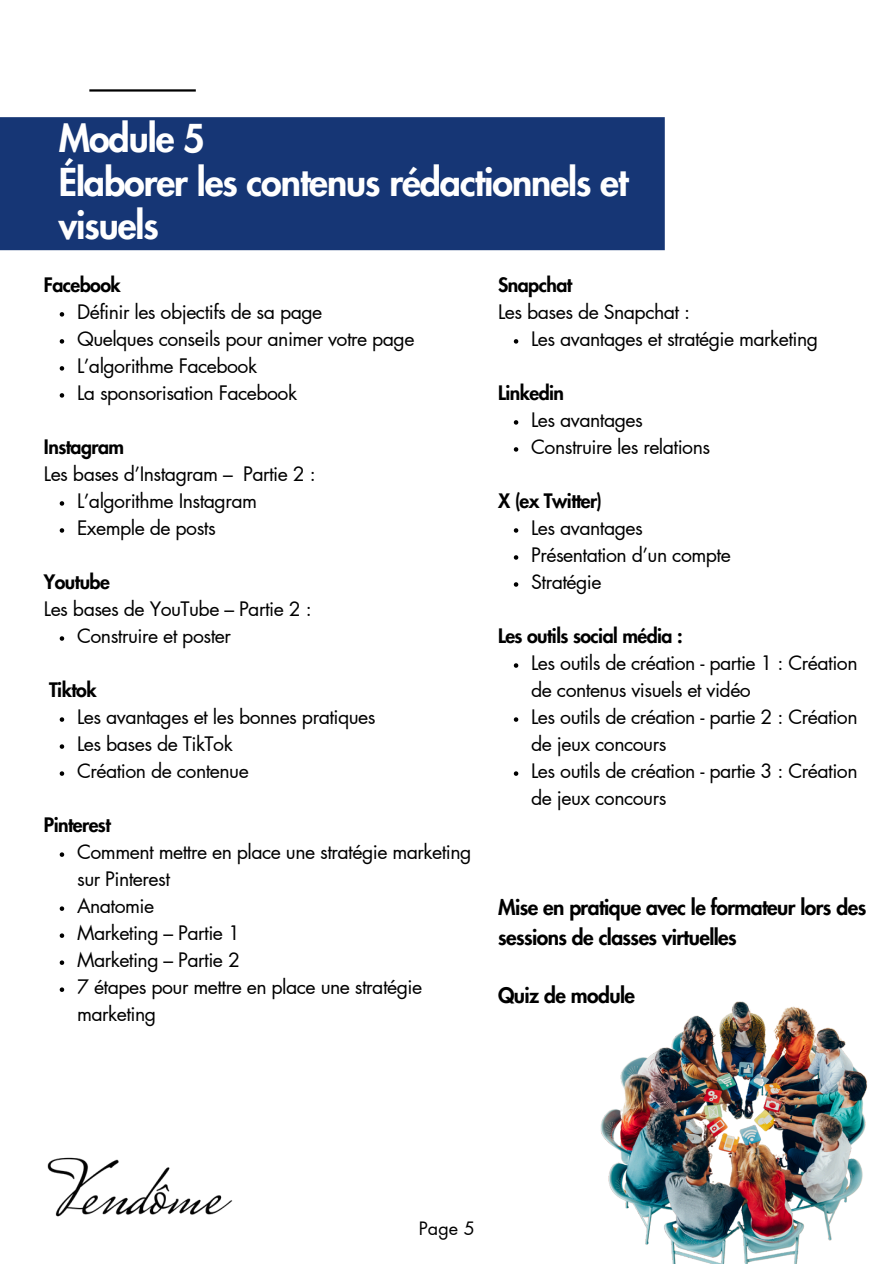
<style>
.page{position:relative;width:894px;height:1264px;background:#fff}
.page>*{position:absolute;margin:0;border:0;box-sizing:border-box;transform-origin:0 0}
.t1{font:800 37.5px/43.8px "Futura LT Pro";letter-spacing:-.03em;color:#fff}
.t2{font:800 21px/29.2px "Futura LT Pro";letter-spacing:-.03em;color:#000}
.t3{font:19.5px/27px "Futura LT Pro";letter-spacing:-.03em;color:#000}
.t4{font:800 19.5px "Futura LT Pro";letter-spacing:-.03em;color:#000}
.t5{font:18px "Futura LT Pro";color:#000}
.s1{font-weight:800}
</style>
<div class="page">
<hr style="left:89px;top:89px;width:107px;height:3px;background:#000">
<img style="left:47px;top:1157px;width:186px;height:60px">
<img style="left:600px;top:1001px;width:267px;height:262px">
<div style="left:0;top:117px;width:664px;height:133px;background:#163675"></div>
<svg style="left:60px;top:312px;width:4px;height:4px"></svg>
<svg style="left:60px;top:339px;width:4px;height:4px"></svg>
<svg style="left:60px;top:366px;width:4px;height:4px"></svg>
<svg style="left:60px;top:393px;width:4px;height:4px"></svg>
<svg style="left:60px;top:501px;width:4px;height:4px"></svg>
<svg style="left:60px;top:528px;width:4px;height:4px"></svg>
<svg style="left:60px;top:636px;width:4px;height:4px"></svg>
<svg style="left:60px;top:717px;width:4px;height:4px"></svg>
<svg style="left:60px;top:744px;width:4px;height:4px"></svg>
<svg style="left:60px;top:771px;width:4px;height:4px"></svg>
<svg style="left:60px;top:852px;width:4px;height:4px"></svg>
<svg style="left:60px;top:906px;width:4px;height:4px"></svg>
<svg style="left:60px;top:933px;width:4px;height:4px"></svg>
<svg style="left:60px;top:960px;width:4px;height:4px"></svg>
<svg style="left:60px;top:987px;width:4px;height:4px"></svg>
<svg style="left:513px;top:339px;width:5px;height:4px"></svg>
<svg style="left:513px;top:420px;width:5px;height:4px"></svg>
<svg style="left:513px;top:447px;width:5px;height:4px"></svg>
<svg style="left:513px;top:528px;width:5px;height:4px"></svg>
<svg style="left:513px;top:555px;width:5px;height:4px"></svg>
<svg style="left:513px;top:582px;width:5px;height:4px"></svg>
<svg style="left:513px;top:663px;width:5px;height:4px"></svg>
<svg style="left:513px;top:717px;width:5px;height:4px"></svg>
<svg style="left:513px;top:771px;width:5px;height:4px"></svg>
<h1 class="t1" style="left:59px;top:117px;width:571px">Module 5<br>Élaborer les contenus rédactionnels et visuels</h1>
<h2 class="t4" style="left:44px;top:276px;width:78px">Facebook</h2>
<p class="t3" style="left:77px;top:299px;width:247px">Définir les objectifs de sa page</p>
<p class="t3" style="left:77px;top:326px;width:339px">Quelques conseils pour animer votre page</p>
<p class="t3" style="left:77px;top:353px;width:181px">L’algorithme Facebook</p>
<p class="t3" style="left:77px;top:380px;width:221px">La sponsorisation Facebook</p>
<h3 class="t3" style="left:44px;top:434px;width:273px"><span class="s1">Instagram<br></span>Les bases d’Instagram – Partie 2 :</h3>
<p class="t3" style="left:77px;top:488px;width:181px">L’algorithme Instagram</p>
<p class="t3" style="left:77px;top:515px;width:140px">Exemple de posts</p>
<h3 class="t3" style="left:44px;top:569px;width:269px"><span class="s1">Youtube<br></span>Les bases de YouTube – Partie 2 :</h3>
<p class="t3" style="left:77px;top:623px;width:155px">Construire et poster</p>
<h2 class="t4" style="left:49px;top:681px;width:49px">Tiktok</h2>
<p class="t3" style="left:77px;top:704px;width:300px">Les avantages et les bonnes pratiques</p>
<p class="t3" style="left:77px;top:731px;width:157px">Les bases de TikTok</p>
<p class="t3" style="left:77px;top:758px;width:173px">Création de contenue</p>
<h2 class="t4" style="left:44px;top:816px;width:68px">Pinterest</h2>
<p class="t3" style="left:77px;top:839px;width:396px">Comment mettre en place une stratégie marketing sur Pinterest</p>
<p class="t3" style="left:77px;top:893px;width:79px">Anatomie</p>
<p class="t3" style="left:77px;top:920px;width:164px">Marketing – Partie 1</p>
<p class="t3" style="left:77px;top:947px;width:164px">Marketing – Partie 2</p>
<p class="t3" style="left:77px;top:974px;width:346px">7 étapes pour mettre en place une stratégie marketing</p>
<p class="t3" style="left:498px;top:272px;width:193px"><span class="s1">Snapchat<br></span>Les bases de Snapchat :</p>
<p class="t3" style="left:531px;top:326px;width:288px">Les avantages et stratégie marketing</p>
<h3 class="t4" style="left:498px;top:384px;width:67px">Linkedin</h3>
<p class="t3" style="left:531px;top:407px;width:113px">Les avantages</p>
<h2 class="t3" style="left:531px;top:434px;width:180px">Construire les relations</h2>
<p class="t4" style="left:498px;top:492px;width:105px">X (ex Twitter)</p>
<p class="t3" style="left:531px;top:515px;width:113px">Les avantages</p>
<h2 class="t3" style="left:531px;top:542px;width:201px">Présentation d’un compte</h2>
<p class="t3" style="left:531px;top:569px;width:72px">Stratégie</p>
<p class="t4" style="left:498px;top:627px;width:186px">Les outils social média :</p>
<p class="t3" style="left:531px;top:650px;width:328px">Les outils de création - partie 1 : Création de contenus visuels et vidéo</p>
<h2 class="t3" style="left:531px;top:704px;width:328px">Les outils de création - partie 2 : Création de jeux concours</h2>
<p class="t3" style="left:531px;top:758px;width:328px">Les outils de création - partie 3 : Création de jeux concours</p>
<p class="t2" style="left:498px;top:894px;width:369px">Mise en pratique avec le formateur lors des sessions de classes virtuelles</p>
<p class="t2" style="left:498px;top:981px;width:138px">Quiz de module</p>
<p class="t5" style="left:419px;top:1219px;width:57px">Page 5</p>
</div>
